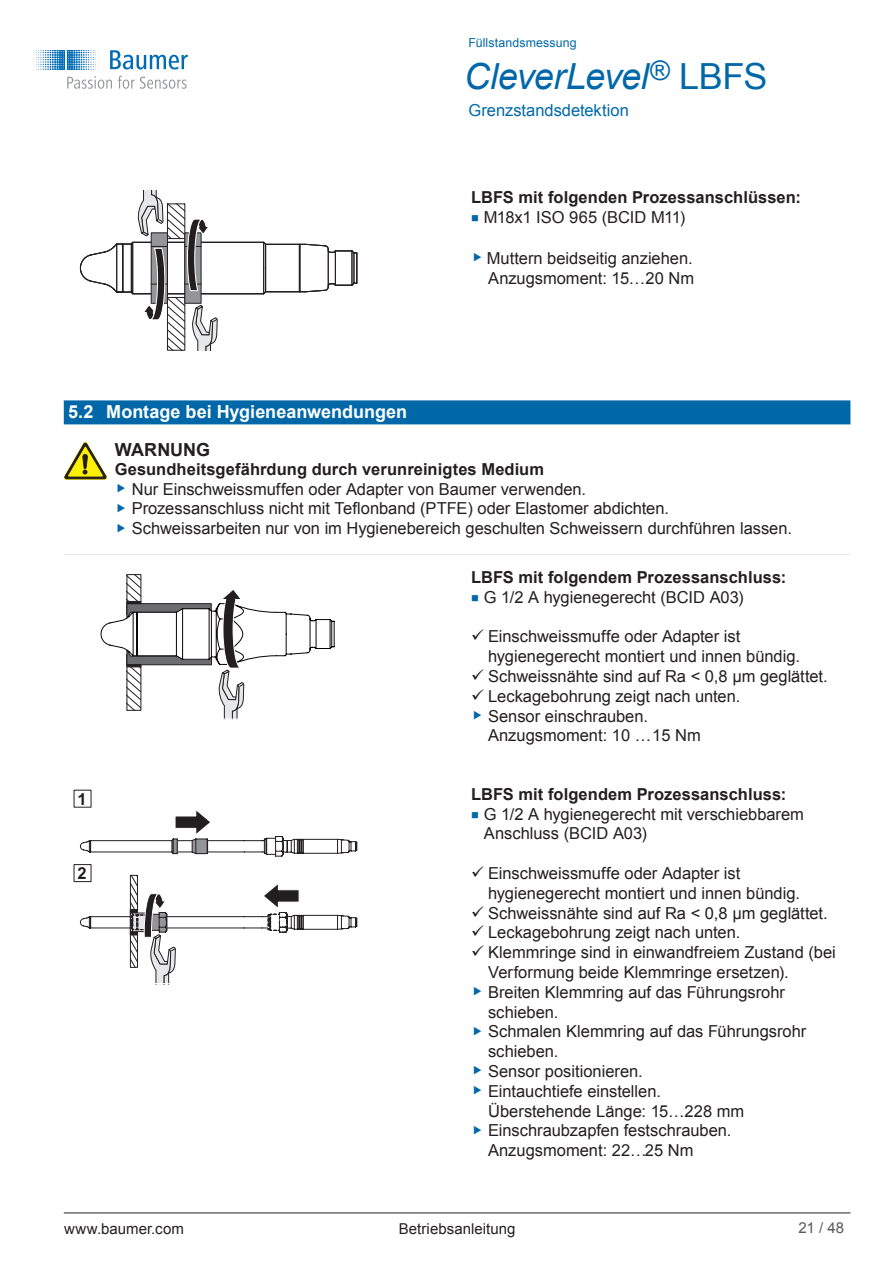
<style>
.page{position:relative;width:893px;height:1263px;background:#fff}
.page>*{position:absolute;margin:0;border:0;box-sizing:border-box;transform-origin:0 0}
.t1{font:italic 36px "Arial";letter-spacing:-.015em;color:#0068a9}
.t2{font:700 18px "Arial";color:#fff}
.Warnhinweis_Gefahr{font:700 18px "Arial";color:#231f20}
.t3{font:16.5px/19.8px "Arial";color:#231f20}
.Überschrift_4_Zwis{font:700 16.5px "Arial";letter-spacing:.005em;color:#231f20}
.Warnhinweis_Quelle{font:700 16.5px "Arial";letter-spacing:.005em;color:#231f20}
.t4{font:16.5px "Arial";color:#0068a9}
.t5{font:15px "Arial";letter-spacing:.005em;color:#231f20}
.t6{font:15px "Arial";color:#5a5a5d}
.t7{font:12.3px "Arial";letter-spacing:.01em;color:#0068a9}
.s1{font-style:normal}
.s2{font-style:inherit}
</style>
<div class="page">
<svg style="left:110px;top:50px;width:78px;height:20px"></svg>
<svg style="left:35px;top:50px;width:64px;height:20px"></svg>
<svg style="left:67px;top:76px;width:45px;height:13px"></svg>
<svg style="left:118px;top:76px;width:69px;height:13px"></svg>
<div style="left:64px;top:400px;width:786px;height:24px;background:#0068a9"></div>
<svg style="left:79px;top:191px;width:279px;height:159px"></svg>
<hr style="left:64px;top:554px;width:42px;height:1px;background:#e6e7e9">
<hr style="left:106px;top:554px;width:744px;height:1px;background:#e6e7e9">
<svg style="left:64px;top:442px;width:43px;height:37px"></svg>
<svg style="left:100px;top:574px;width:235px;height:146px"></svg>
<svg style="left:73px;top:789px;width:285px;height:195px"></svg>
<hr style="left:64px;top:1212px;width:786px;height:1px;background:#231f20">
<p class="t7" style="left:468px;top:35px;width:110px">Füllstandsmessung</p>
<h1 class="t1" style="left:464px;top:53px;width:305px">CleverLevel<sup>®</sup> <span class="s1">LBFS</span></h1>
<p class="t4" style="left:468px;top:100px;width:162px">Grenzstandsdetektion</p>
<p class="Überschrift_4_Zwis" style="left:471px;top:186px;width:332px">LBFS mit folgenden Prozessanschlüssen:</p>
<p class="t3" style="left:484px;top:207px;width:203px">M18x1 ISO 965 (BCID M11)</p>
<p class="t3" style="left:487px;top:248px;width:209px;line-height:20.5px">Muttern beidseitig anziehen.<br>Anzugsmoment: 15…20 Nm</p>
<p class="t2" style="left:68px;top:400px;width:341px">5.2 Montage bei Hygieneanwendungen</p>
<p class="Warnhinweis_Gefahr" style="left:115px;top:437px;width:97px">WARNUNG</p>
<p class="Warnhinweis_Quelle" style="left:115px;top:458px;width:431px">Gesundheitsgefährdung durch verunreinigtes Medium</p>
<p class="t3" style="left:132px;top:479px;width:456px">Nur Einschweissmuffen oder Adapter von Baumer verwenden.</p>
<p class="t3" style="left:132px;top:499px;width:539px">Prozessanschluss nicht mit Teflonband (PTFE) oder Elastomer abdichten.</p>
<p class="t3" style="left:132px;top:519px;width:662px">Schweissarbeiten nur von im Hygienebereich geschulten Schweissern durchführen lassen.</p>
<p class="Überschrift_4_Zwis" style="left:471px;top:566px;width:317px">LBFS mit folgendem Prozessanschluss:</p>
<p class="t3" style="left:484px;top:587px;width:261px">G 1/2 A hygienegerecht (BCID A03)</p>
<p class="t3" style="left:488px;top:627px;width:313px">Einschweissmuffe oder Adapter ist hygienegerecht montiert und innen bündig.</p>
<p class="t3" style="left:488px;top:666px;width:341px">Schweissnähte sind auf Ra &lt; 0,8 µm geglättet.</p>
<p class="t3" style="left:488px;top:686px;width:254px">Leckagebohrung zeigt nach unten.</p>
<p class="t3" style="left:488px;top:706px;width:214px">Sensor einschrauben.<br>Anzugsmoment: <span class="s2">10</span> …<span class="s2">1</span>5 Nm</p>
<p class="Warnhinweis_Quelle" style="left:78px;top:788px;width:11px">1</p>
<p class="Warnhinweis_Quelle" style="left:78px;top:862px;width:11px">2</p>
<p class="Überschrift_4_Zwis" style="left:471px;top:783px;width:317px">LBFS mit folgendem Prozessanschluss:</p>
<p class="t3" style="left:484px;top:804px;width:322px">G 1/2 A hygienegerecht mit verschiebbarem<br>Anschluss (BCID A03)</p>
<p class="t3" style="left:488px;top:863px;width:313px">Einschweissmuffe oder Adapter ist hygienegerecht montiert und innen bündig.</p>
<p class="t3" style="left:488px;top:903px;width:341px">Schweissnähte sind auf Ra &lt; 0,8 µm geglättet.</p>
<p class="t3" style="left:488px;top:923px;width:254px">Leckagebohrung zeigt nach unten.</p>
<p class="t3" style="left:488px;top:943px;width:349px">Klemmringe sind in einwandfreiem Zustand (bei<br>Verformung beide Klemmringe ersetzen).</p>
<p class="t3" style="left:488px;top:982px;width:298px">Breiten Klemmring auf das Führungsrohr schieben.</p>
<p class="t3" style="left:488px;top:1022px;width:320px">Schmalen Klemmring auf das Führungsrohr schieben.</p>
<p class="t3" style="left:488px;top:1061px;width:156px">Sensor positionieren.</p>
<p class="t3" style="left:488px;top:1081px;width:258px">Eintauchtiefe einstellen.<br>Überstehende Länge: 15…228 mm</p>
<p class="t3" style="left:488px;top:1121px;width:245px">Einschraubzapfen festschrauben.<br>Anzugsmoment: 22…25 Nm</p>
<p class="t5" style="left:64px;top:1218px;width:121px">www.baumer.com</p>
<p class="t6" style="left:799px;top:1218px;width:47px">21 / 48</p>
<p class="t5" style="left:399px;top:1218px;width:118px">Betriebsanleitung</p>
</div>
